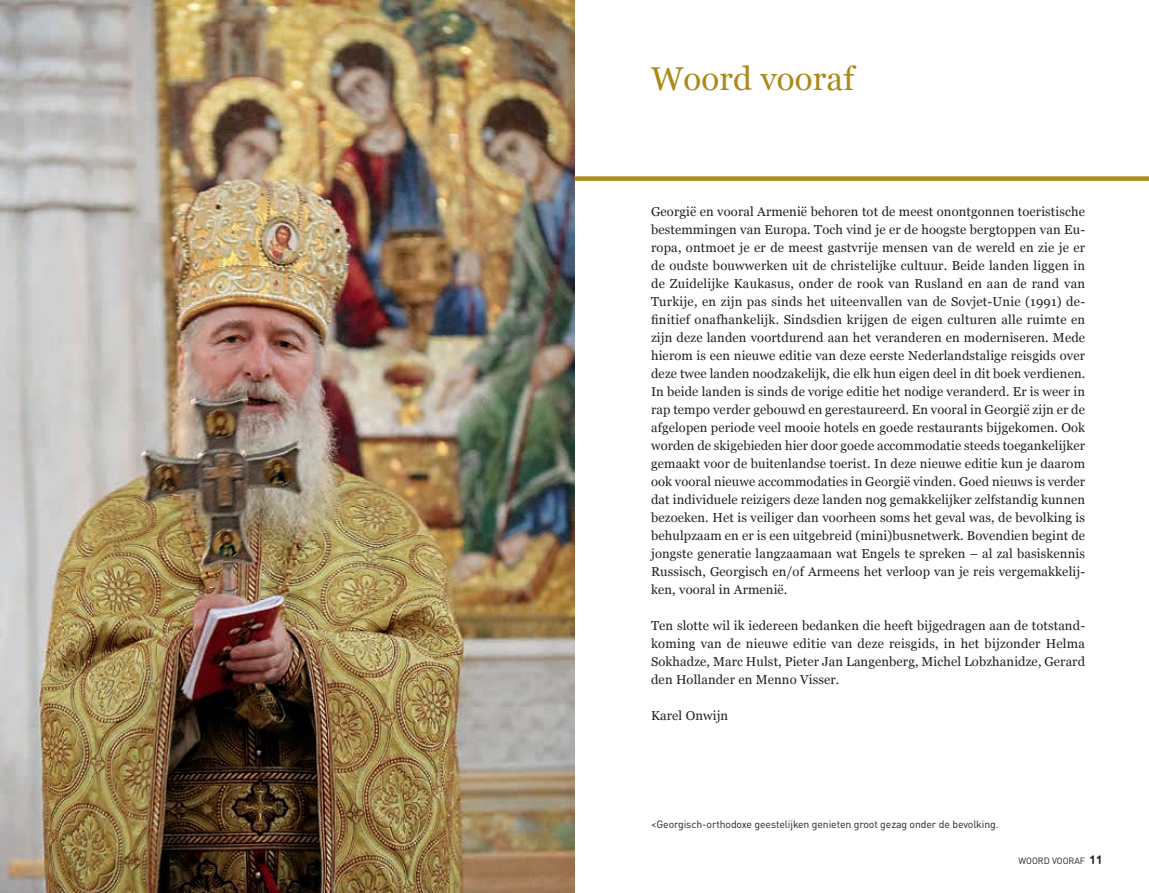
<style>
.page{position:relative;width:1149px;height:893px;background:#fff}
.page>*{position:absolute;margin:0;border:0;box-sizing:border-box;transform-origin:0 0}
.t1{font:33px "Georgia";letter-spacing:.005em;color:#ab8a1b}
.t2{font:12.9px/18px "Georgia";letter-spacing:.01em;color:#231f20;text-align:justify}
.t3{font:10.5px "DIN Pro";letter-spacing:-.01em;color:#231f20}
.t4{font:9px "DIN Pro";color:#231f20}
.s1{font-family:"DIN Round Offc";font-weight:700;font-size:12px}
</style>
<div class="page">
<img style="left:0;top:0;width:574px;height:893px">
<div style="left:574px;top:176px;width:574px;height:5px;background:#ab8a1b"></div>
<h1 class="t1" style="left:651px;top:59px;width:204px">Woord vooraf</h1>
<p class="t2" style="left:651px;top:203px;width:435px">Georgië en vooral Armenië behoren tot de meest onontgonnen toeristische bestemmingen van Europa. Toch vind je er de hoogste bergtoppen van Eu&shy;ropa, ontmoet je er de meest gastvrije mensen van de wereld en zie je er de oudste bouwwerken uit de christelijke cultuur. Beide landen liggen in de Zuidelijke Kaukasus, onder de rook van Rusland en aan de rand van Turkije, en zijn pas sinds het uiteenvallen van de Sovjet-Unie (1991) de&shy;finitief onafhankelijk. Sindsdien krijgen de eigen culturen alle ruimte en zijn deze landen voortdurend aan het veranderen en moderniseren. Mede hierom is een nieuwe editie van deze eerste Nederlandstalige reisgids over deze twee landen noodzakelijk, die elk hun eigen deel in dit boek verdienen.<br>In beide landen is sinds de vorige editie het nodige veranderd. Er is weer in rap tempo verder gebouwd en gerestaureerd. En vooral in Georgië zijn er de afgelopen periode veel mooie hotels en goede restaurants bijgekomen. Ook worden de skigebieden hier door goede accommodatie steeds toegankelijker gemaakt voor de buitenlandse toerist. In deze nieuwe editie kun je daarom ook vooral nieuwe accommodaties in Georgië vinden. Goed nieuws is verder dat individuele reizigers deze landen nog gemakkelijker zelfstandig kunnen bezoeken. Het is veiliger dan voorheen soms het geval was, de bevolking is behulpzaam en er is een uitgebreid (mini)busnetwerk. Bovendien begint de jongste generatie langzaamaan wat Engels te spreken – al zal basiskennis Russisch, Georgisch en/of Armeens het verloop van je reis vergemakkelij&shy;ken, vooral in Armenië.</p>
<p class="t2" style="left:651px;top:617px;width:435px">Ten slotte wil ik iedereen bedanken die heeft bijgedragen aan de totstand&shy;koming van de nieuwe editie van deze reisgids, in het bijzonder Helma Sokhadze, Marc Hulst, Pieter Jan Langenberg, Michel Lobzhanidze, Gerard den Hollander en Menno Visser.</p>
<p class="t2" style="left:651px;top:707px;width:79px">Karel Onwijn</p>
<p class="t3" style="left:651px;top:816px;width:349px">&lt;Georgisch-orthodoxe geestelijken genieten groot gezag onder de bevolking.</p>
<p class="t4" style="left:1018px;top:854px;width:85px">WOORD VOORAF <span class="s1">11</span></p>
</div>
